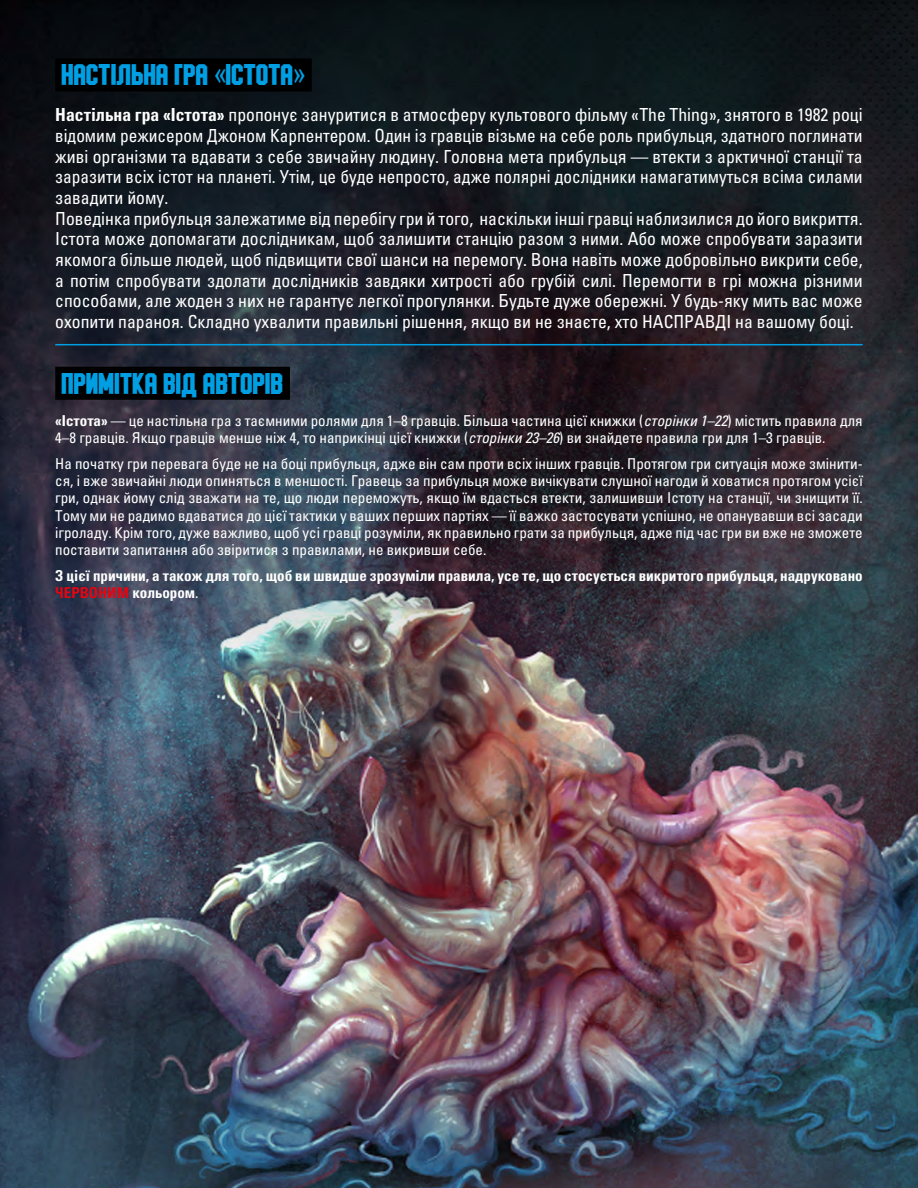
<style>
.page{position:relative;width:918px;height:1188px;background:#fff}
.page>*{position:absolute;margin:0;border:0;box-sizing:border-box;transform-origin:0 0}
.t1{font:24px "Ponter S";color:#009fe3}
.t2{font:condensed 18px/20.7px "Univers LTCYR 57";color:#fff}
.t3{font:condensed 15px/17.2px "Univers LTCYR 57";color:#fff}
.t4{font:15px/17.2px "Univers LTCYR 67 Bold Cond";color:#fff}
.s1{font-family:"Prohibition"}
.s2{font-family:"Univers LTCYR 67 Bold Cond";font-stretch:normal}
.s3{font-family:"Univers LTCYR 57 Condensed Obl";font-stretch:normal}
.s4{color:#e30613}
.s5{font-family:"Univers LTCYR 57";font-stretch:condensed}
</style>
<div class="page">
<img style="left:0;top:0;width:918px;height:1188px">
<div style="left:55px;top:58px;width:257px;height:33px;background:#000"></div>
<div style="left:55px;top:367px;width:235px;height:33px;background:#000"></div>
<hr style="left:55px;top:344px;width:808px;height:1px;background:#009fe3">
<h1 class="t1" style="left:62px;top:60px;width:245px">НАСТІЛЬНА ГРА <span class="s1">«</span>ІСТОТА<span class="s1">»</span></h1>
<p class="t2" style="left:55px;top:104px;width:809px"><span class="s2">Настільна гра «Істота»</span> пропонує зануритися в атмосферу культового фільму «The Thing», знятого в 1982 році відомим режисером Джоном Карпентером. Один із гравців візьме на себе роль прибульця, здатного поглинати живі організми та вдавати з себе звичайну людину. Головна мета прибульця — втекти з арктичної станції та заразити всіх істот на планеті. Утім, це буде непросто, адже полярні дослідники намагатимуться всіма силами завадити йому.<br>Поведінка прибульця залежатиме від перебігу гри й того, наскільки інші гравці наблизилися до його викриття.<br>Істота може допомагати дослідникам, щоб залишити станцію разом з ними. Або може спробувати заразити якомога більше людей, щоб підвищити свої шанси на перемогу. Вона навіть може добровільно викрити себе, а потім спробувати здолати дослідників завдяки хитрості або грубій силі. Перемогти в грі можна різними способами, але жоден з них не гарантує легкої прогулянки. Будьте дуже обережні. У будь-яку мить вас може охопити параноя. Складно ухвалити правильні рішення, якщо ви не знаєте, хто НАСПРАВДІ на вашому боці.</p>
<h1 class="t1" style="left:62px;top:369px;width:223px">ПРИМІТКА ВІД АВТОРІВ</h1>
<p class="t3" style="left:55px;top:412px;width:809px"><span class="s2">«Істота»</span> — це настільна гра з таємними ролями для 1–8 гравців. Більша частина цієї книжки (<span class="s3">сторінки 1–22</span>) містить правила для<br>4–8 гравців. Якщо гравців менше ніж 4, то наприкінці цієї книжки (<span class="s3">сторінки 23–26</span>) ви знайдете правила гри для 1–3 гравців.</p>
<p class="t3" style="left:55px;top:455px;width:809px;text-align:justify">На початку гри перевага буде не на боці прибульця, адже він сам проти всіх інших гравців. Протягом гри ситуація може змінити&shy;ся, і вже звичайні люди опиняться в меншості. Гравець за прибульця може вичікувати слушної нагоди й ховатися протягом усієї гри, однак йому слід зважати на те, що люди переможуть, якщо їм вдасться втекти, залишивши Істоту на станції, чи знищити її.<br>Тому ми не радимо вдаватися до цієї тактики у ваших перших партіях — її важко застосувати успішно, не опанувавши всі засади ігроладу. Крім того, дуже важливо, щоб усі гравці розуміли, як правильно грати за прибульця, адже під час гри ви вже не зможете поставити запитання або звіритися з правилами, не викривши себе.</p>
<p class="t4" style="left:55px;top:567px;width:809px">З цієї причини, а також для того, щоб ви швидше зрозуміли правила, усе те, що стосується викритого прибульця, надруковано<br><span class="s4">ЧЕРВОНИМ</span> кольором<span class="s5">.</span></p>
</div>
